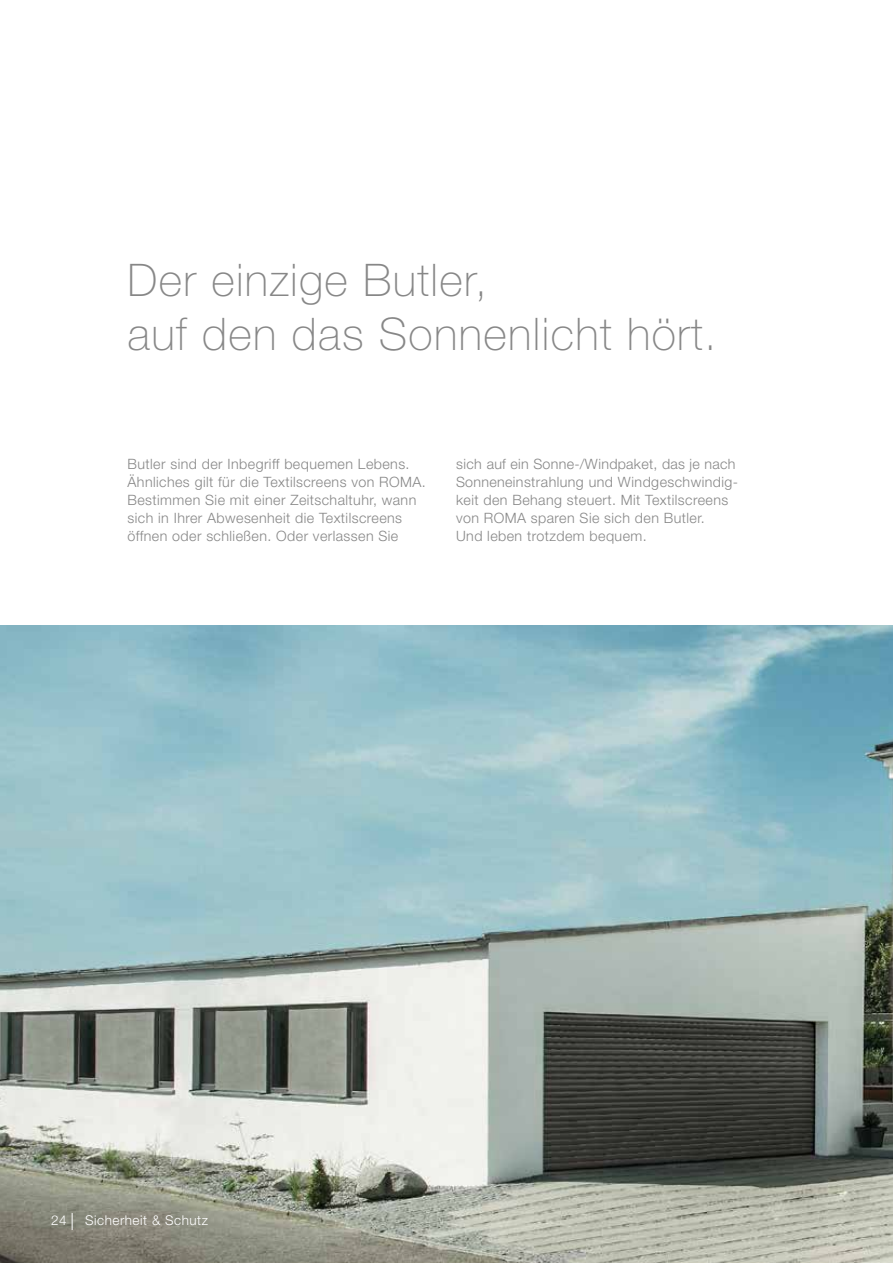
<style>
.page{position:relative;width:893px;height:1263px;background:#fff}
.page>*{position:absolute;margin:0;border:0;box-sizing:border-box;transform-origin:0 0}
.t1{font:100 45px/54px "Helvetica Neue LT Std";letter-spacing:.03em;color:#878787}
.t2{font:300 14.25px/18px "Helvetica Neue LT Std";letter-spacing:.03em;color:#878787}
.t3{font:300 13.5px "Helvetica Neue LT Std";letter-spacing:.04em;color:#fff}
</style>
<div class="page">
<img style="left:0;top:625px;width:893px;height:638px">
<svg style="left:72px;top:1213px;width:1px;height:17px"></svg>
<h1 class="t1" style="left:128px;top:253px;width:591px">Der einzige Butler,<br>auf den das Sonnenlicht hört.</h1>
<p class="t2" style="left:128px;top:455px;width:300px">Butler sind der Inbegriff bequemen Lebens.<br>Ähnliches gilt für die Textilscreens von ROMA.<br>Bestimmen Sie mit einer Zeitschaltuhr, wann sich in Ihrer Abwesenheit die Textilscreens öffnen oder schließen. Oder verlassen Sie</p>
<p class="t2" style="left:456px;top:455px;width:284px">sich auf ein Sonne-/Windpaket, das je nach Sonneneinstrahlung und Windgeschwindig&shy;keit den Behang steuert. Mit Textilscreens von ROMA sparen Sie sich den Butler.<br>Und leben trotzdem bequem.</p>
<p class="t3" style="left:51px;top:1212px;width:17px">24</p>
<p class="t3" style="left:85px;top:1212px;width:124px">Sicherheit &amp; Schutz</p>
</div>
